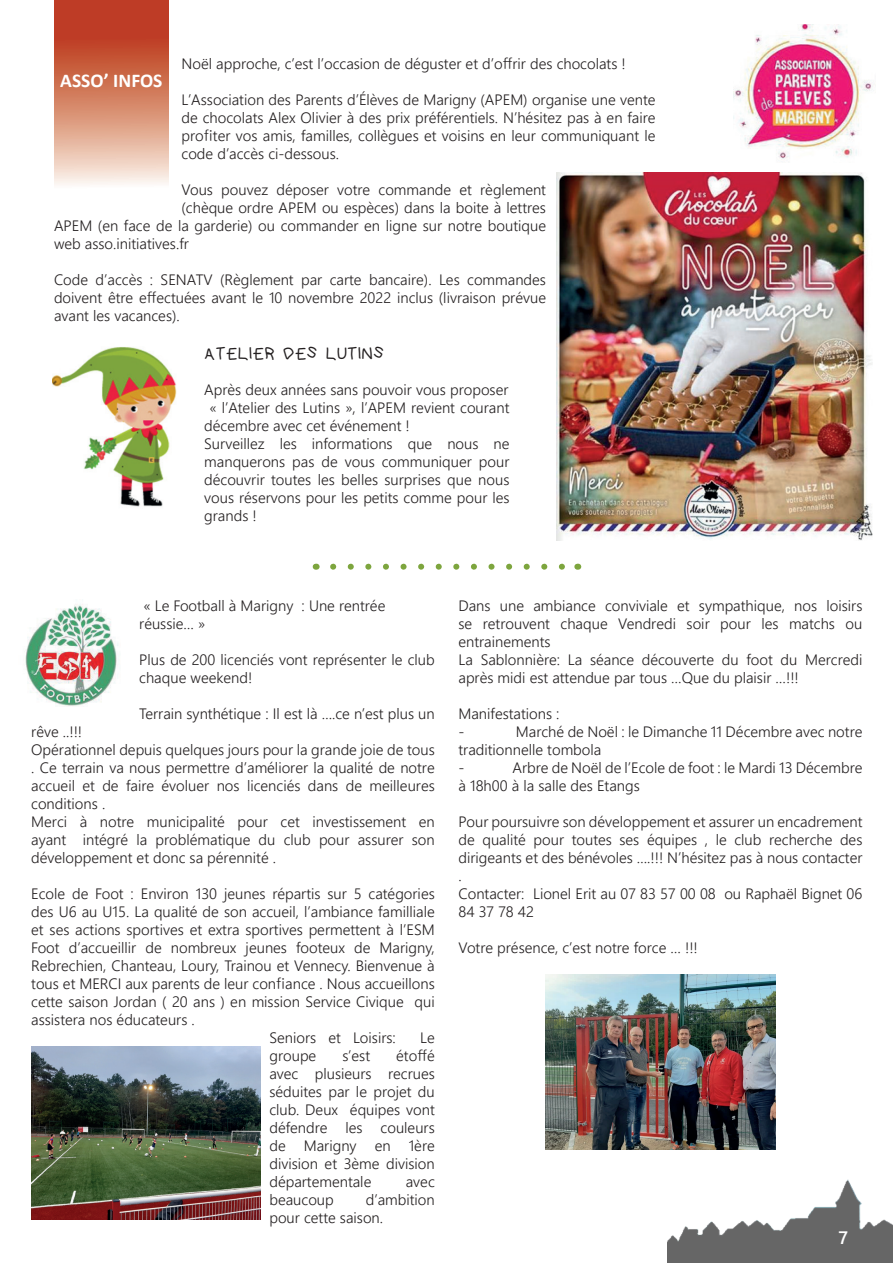
<style>
.page{position:relative;width:893px;height:1263px;background:#fff}
.page>*{position:absolute;margin:0;border:0;box-sizing:border-box;transform-origin:0 0}
.t1{font:700 19.5px "Calibri";color:#fff}
.t2{font:18px "kindergarten";color:#231f20}
.t3{font:600 18px "Yu Gothic UI";color:#fff}
.t4{font:300 15px/18px "Yu Gothic UI";color:#231f20}
</style>
<div class="page">
<img style="left:668px;top:1179px;width:225px;height:84px">
<svg style="left:54px;top:0;width:115px;height:185px"></svg>
<img style="left:733px;top:24px;width:139px;height:135px">
<img style="left:556px;top:173px;width:316px;height:367px">
<img style="left:53px;top:347px;width:124px;height:160px">
<img style="left:25px;top:604px;width:93px;height:102px">
<img style="left:546px;top:975px;width:229px;height:174px">
<svg style="left:333px;top:564px;width:232px;height:6px"></svg>
<img style="left:31px;top:1047px;width:230px;height:172px">
<p class="t4" style="left:182px;top:53px;width:446px">Noël approche, c’est l’occasion de déguster et d’offrir des chocolats !</p>
<p class="t4" style="left:182px;top:89px;width:475px;text-align:justify">L’Association des Parents d’Élèves de Marigny (APEM) organise une vente de chocolats Alex Olivier à des prix préférentiels. N’hésitez pas à en faire profiter vos amis, familles, collègues et voisins en leur communiquant le code d’accès ci-dessous.</p>
<p class="t4" style="left:182px;top:179px;width:366px">Vous pouvez déposer votre commande et règlement</p>
<p class="t4" style="left:182px;top:197px;width:366px">(chèque ordre APEM ou espèces) dans la boite à lettres</p>
<p class="t4" style="left:54px;top:215px;width:494px">APEM (en face de la garderie) ou commander en ligne sur notre boutique</p>
<p class="t4" style="left:54px;top:233px;width:136px">web asso.initiatives.fr</p>
<p class="t4" style="left:54px;top:269px;width:494px;text-align:justify">Code d’accès : SENATV (Règlement par carte bancaire). Les commandes doivent être effectuées avant le 10 novembre 2022 inclus (livraison prévue avant les vacances).</p>
<p class="t2" style="left:204px;top:346px;width:181px">ATELIER DES LUTINS</p>
<p class="t4" style="left:204px;top:379px;width:306px">Après deux années sans pouvoir vous proposer</p>
<p class="t4" style="left:209px;top:397px;width:302px">« l’Atelier des Lutins », l’APEM revient courant</p>
<p class="t4" style="left:204px;top:415px;width:207px">décembre avec cet événement !</p>
<p class="t4" style="left:204px;top:433px;width:307px">Surveillez les informations que nous ne</p>
<p class="t4" style="left:204px;top:451px;width:307px">manquerons pas de vous communiquer pour</p>
<p class="t4" style="left:204px;top:469px;width:307px">découvrir toutes les belles surprises que nous</p>
<p class="t4" style="left:204px;top:487px;width:307px">vous réservons pour les petits comme pour les</p>
<p class="t4" style="left:204px;top:505px;width:54px">grands !</p>
<h1 class="t1" style="left:60px;top:67px;width:104px">ASSO’ INFOS</h1>
<p class="t4" style="left:139px;top:595px;width:248px">« Le Football à Marigny : Une rentrée réussie… »</p>
<p class="t4" style="left:139px;top:649px;width:297px">Plus de 200 licenciés vont représenter le club chaque weekend!</p>
<p class="t4" style="left:139px;top:703px;width:297px">Terrain synthétique : Il est là ….ce n’est plus un</p>
<p class="t4" style="left:31px;top:721px;width:405px">rêve ..!!!<br>Opérationnel depuis quelques jours pour la grande joie de tous . Ce terrain va nous permettre d’améliorer la qualité de notre accueil et de faire évoluer nos licenciés dans de meilleures conditions .<br>Merci à notre municipalité pour cet investissement en ayant intégré la problématique du club pour assurer son développement et donc sa pérennité .</p>
<p class="t4" style="left:31px;top:883px;width:405px">Ecole de Foot : Environ 130 jeunes répartis sur 5 catégories</p>
<p class="t4" style="left:31px;top:901px;width:405px">des U6 au U15. La qualité de son accueil, l’ambiance familliale</p>
<p class="t4" style="left:31px;top:919px;width:405px">et ses actions sportives et extra sportives permettent à l’ESM</p>
<p class="t4" style="left:31px;top:937px;width:405px">Foot d’accueillir de nombreux jeunes footeux de Marigny,</p>
<p class="t4" style="left:31px;top:955px;width:405px">Rebrechien, Chanteau, Loury, Trainou et Vennecy. Bienvenue à</p>
<p class="t4" style="left:31px;top:973px;width:405px">tous et MERCI aux parents de leur confiance . Nous accueillons</p>
<p class="t4" style="left:31px;top:991px;width:405px">cette saison Jordan ( 20 ans ) en mission Service Civique qui</p>
<p class="t4" style="left:31px;top:1009px;width:165px">assistera nos éducateurs .</p>
<p class="t4" style="left:269px;top:1027px;width:128px">Seniors et Loisirs:</p>
<p class="t4" style="left:420px;top:1027px;width:16px">Le</p>
<p class="t4" style="left:269px;top:1045px;width:48px">groupe</p>
<p class="t4" style="left:342px;top:1045px;width:29px">s’est</p>
<p class="t4" style="left:269px;top:1045px;width:167px;text-align:justify;text-indent:127px">étoffé avec plusieurs recrues séduites par le projet du club. Deux équipes vont défendre les couleurs de Marigny en 1ère division et 3ème division départementale</p>
<p class="t4" style="left:406px;top:1171px;width:31px">avec</p>
<p class="t4" style="left:269px;top:1189px;width:66px">beaucoup</p>
<p class="t4" style="left:269px;top:1189px;width:167px;text-indent:96px">d’ambition pour cette saison.</p>
<p class="t4" style="left:458px;top:595px;width:405px">Dans une ambiance conviviale et sympathique, nos loisirs se retrouvent chaque Vendredi soir pour les matchs ou entrainements<br>La Sablonnière: La séance découverte du foot du Mercredi après midi est attendue par tous …Que du plaisir …!!!</p>
<p class="t4" style="left:458px;top:703px;width:103px">Manifestations : -</p>
<p class="t4" style="left:458px;top:721px;width:405px;text-indent:57px">Marché de Noël : le Dimanche 11 Décembre avec notre traditionnelle tombola<br>-</p>
<p class="t4" style="left:458px;top:757px;width:405px;text-indent:54px">Arbre de Noël de l’Ecole de foot : le Mardi 13 Décembre à 18h00 à la salle des Etangs</p>
<p class="t4" style="left:458px;top:811px;width:405px">Pour poursuivre son développement et assurer un encadrement de qualité pour toutes ses équipes , le club recherche des dirigeants et des bénévoles ….!!! N’hésitez pas à nous contacter .<br>Contacter: Lionel Erit au 07 83 57 00 08 ou Raphaël Bignet 06<br>84 37 78 42</p>
<p class="t4" style="left:458px;top:937px;width:241px">Votre présence, c’est notre force … !!!</p>
<p class="t3" style="left:838px;top:1227px;width:11px">7</p>
</div>
